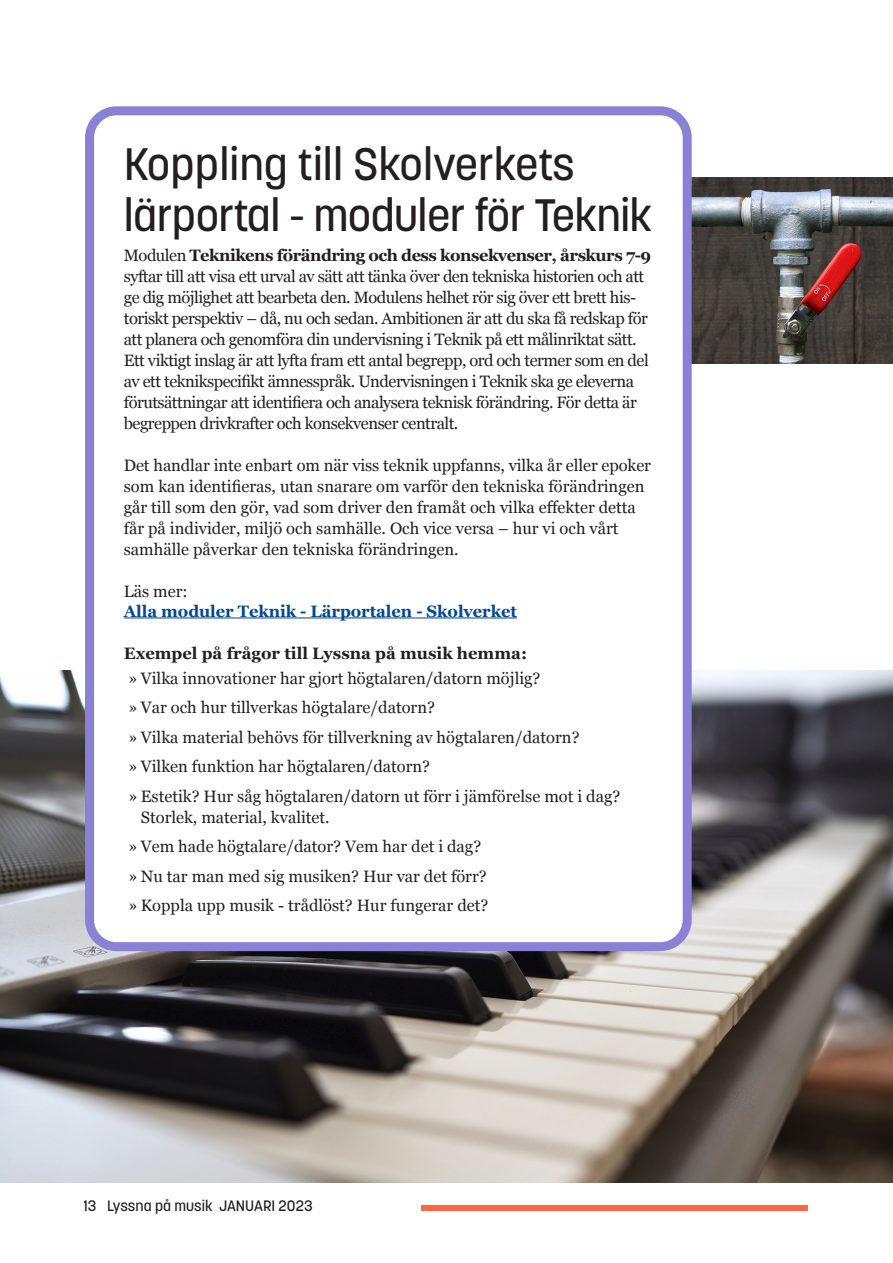
<style>
.page{position:relative;width:893px;height:1263px;background:#fff}
.page>*{position:absolute;margin:0;border:0;box-sizing:border-box;transform-origin:0 0}
.Rubriknivå_2{font:500 45px/51px "Korolev Li U";letter-spacing:-.015em;color:#231f20}
.t1{font:16.5px/21px "Georgia";color:#231f20}
.t2{font:16.5px/21px "Georgia";letter-spacing:-.03em;color:#231f20}
.t3{font:700 16.5px/19.5px "Georgia";letter-spacing:-.005em;color:#014990}
.t4{font:700 16.5px "Georgia";color:#231f20}
.t5{font:500 15px "Korolev Li U";color:#231f20}
.s1{font-weight:700}
.s2{font-weight:400;color:#231f20}
</style>
<div class="page">
<div style="left:421px;top:1205px;width:387px;height:6px;background:#ff6442"></div>
<img style="left:0;top:670px;width:893px;height:512px">
<img style="left:692px;top:178px;width:201px;height:185px">
<div style="left:90px;top:111px;width:597px;height:836px;background:#fff;border-radius:27px"></div>
<hr style="left:124px;top:617px;width:393px;height:1px;background:#014990">
<div style="left:85px;top:106px;width:607px;height:845px;border:9px solid #8981d3;border-radius:27px"></div>
<h2 class="Rubriknivå_2" style="left:124px;top:138px;width:530px">Koppling till Skolverkets lärportal - moduler för Teknik</h2>
<p class="t2" style="left:124px;top:244px;width:529px">Modulen <span class="s1">Teknikens förändring och dess konsekvenser, årskurs 7-9 </span>syftar till att visa ett urval av sätt att tänka över den tekniska historien och att ge dig möjlighet att bearbeta den. Modulens helhet rör sig över ett brett his&shy;toriskt perspektiv – då, nu och sedan. Ambitionen är att du ska få redskap för att planera och genomföra din undervisning i Teknik på ett målinriktat sätt.<br>Ett viktigt inslag är att lyfta fram ett antal begrepp, ord och termer som en del av ett teknikspecifikt ämnesspråk. Undervisningen i Teknik ska ge eleverna förutsättningar att identifiera och analysera teknisk förändring. För detta är begreppen drivkrafter och konsekvenser centralt.</p>
<p class="t1" style="left:124px;top:454px;width:529px">Det handlar inte enbart om när viss teknik uppfanns, vilka år eller epoker som kan identifieras, utan snarare om varför den tekniska förändringen går till som den gör, vad som driver den framåt och vilka effekter detta får på individer, miljö och samhälle. Och vice versa – hur vi och vårt samhälle påverkar den tekniska förändringen.</p>
<p class="t3" style="left:124px;top:581px;width:395px"><span class="s2">Läs mer:<br></span>Alla moduler Teknik - Lärportalen - Skolverket</p>
<p class="t4" style="left:124px;top:640px;width:405px">Exempel på frågor till Lyssna på musik hemma:</p>
<p class="t1" style="left:128px;top:667px;width:414px">» Vilka innovationer har gjort högtalaren/datorn möjlig?</p>
<p class="t1" style="left:128px;top:696px;width:308px">» Var och hur tillverkas högtalare/datorn?</p>
<p class="t1" style="left:128px;top:726px;width:453px">» Vilka material behövs för tillverkning av högtalaren/datorn?</p>
<p class="t1" style="left:128px;top:755px;width:304px">» Vilken funktion har högtalaren/datorn?</p>
<p class="t1" style="left:141px;top:785px;width:481px;text-indent:-13px">» Estetik? Hur såg högtalaren/datorn ut förr i jämförelse mot i dag?<br>Storlek, material, kvalitet.</p>
<p class="t1" style="left:128px;top:835px;width:355px">» Vem hade högtalare/dator? Vem har det i dag?</p>
<p class="t1" style="left:128px;top:865px;width:360px">» Nu tar man med sig musiken? Hur var det förr?</p>
<p class="t1" style="left:128px;top:894px;width:362px">» Koppla upp musik - trådlöst? Hur fungerar det?</p>
<p class="t5" style="left:83px;top:1196px;width:231px">13 Lyssna på musik JANUARI 2023</p>
</div>
